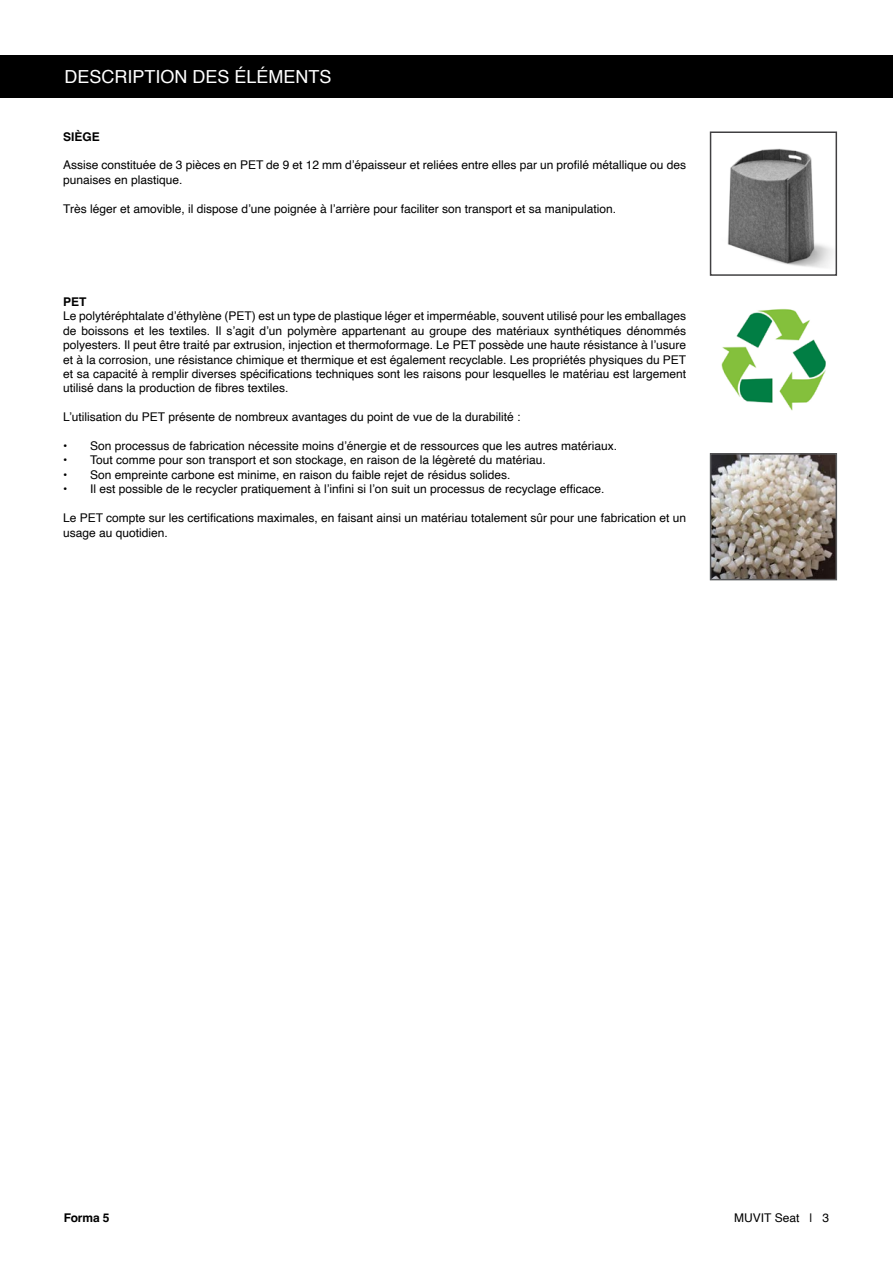
<style>
.page{position:relative;width:893px;height:1263px;background:#fff}
.page>*{position:absolute;margin:0;border:0;box-sizing:border-box;transform-origin:0 0}
.t1{font:18px "Helvetica";color:#fff}
.t2{font:12px/14.4px "Helvetica";color:#000}
.t3{font:700 12px "Helvetica";color:#000}
</style>
<div class="page">
<img style="left:727px;top:148px;width:106px;height:120px">
<div style="left:710px;top:131px;width:127px;height:145px;border:2px solid #414042"></div>
<img style="left:721px;top:309px;width:105px;height:102px">
<img style="left:713px;top:456px;width:121px;height:121px">
<div style="left:710px;top:453px;width:127px;height:127px;border:2px solid #58595b"></div>
<div style="left:0;top:55px;width:893px;height:43px;background:#000"></div>
<p class="t1" style="left:65px;top:63px;width:269px">DESCRIPTION DES ÉLÉMENTS</p>
<p class="t3" style="left:63px;top:129px;width:38px">SIÈGE</p>
<p class="t2" style="left:63px;top:158px;width:624px">Assise constituée de 3 pièces en PET de 9 et 12 mm d’épaisseur et reliées entre elles par un profilé métallique ou des punaises en plastique.</p>
<p class="t2" style="left:63px;top:201px;width:555px">Très léger et amovible, il dispose d’une poignée à l’arrière pour faciliter son transport et sa manipulation.</p>
<p class="t3" style="left:63px;top:294px;width:25px">PET</p>
<p class="t2" style="left:63px;top:309px;width:625px;text-align:justify">Le polytéréphtalate d’éthylène (PET) est un type de plastique léger et imperméable, souvent utilisé pour les emballages de boissons et les textiles. Il s’agit d’un polymère appartenant au groupe des matériaux synthétiques dénommés polyesters. Il peut être traité par extrusion, injection et thermoformage. Le PET possède une haute résistance à l’usure et à la corrosion, une résistance chimique et thermique et est également recyclable. Les propriétés physiques du PET et sa capacité à remplir diverses spécifications techniques sont les raisons pour lesquelles le matériau est largement utilisé dans la production de fibres textiles.</p>
<p class="t2" style="left:63px;top:410px;width:459px">L’utilisation du PET présente de nombreux avantages du point de vue de la durabilité :</p>
<p class="t2" style="left:63px;top:439px;width:555px">• Son processus de fabrication nécessite moins d’énergie et de ressources que les autres matériaux.</p>
<p class="t2" style="left:63px;top:453px;width:484px">• Tout comme pour son transport et son stockage, en raison de la légèreté du matériau.</p>
<p class="t2" style="left:63px;top:468px;width:449px">• Son empreinte carbone est minime, en raison du faible rejet de résidus solides.</p>
<p class="t2" style="left:63px;top:482px;width:543px">• Il est possible de le recycler pratiquement à l’infini si l’on suit un processus de recyclage efficace.</p>
<p class="t2" style="left:63px;top:511px;width:624px">Le PET compte sur les certifications maximales, en faisant ainsi un matériau totalement sûr pour une fabrication et un usage au quotidien.</p>
<p class="t3" style="left:64px;top:1211px;width:47px">Forma 5</p>
<p class="t2" style="left:734px;top:1211px;width:96px">MUVIT Seat | 3</p>
</div>
